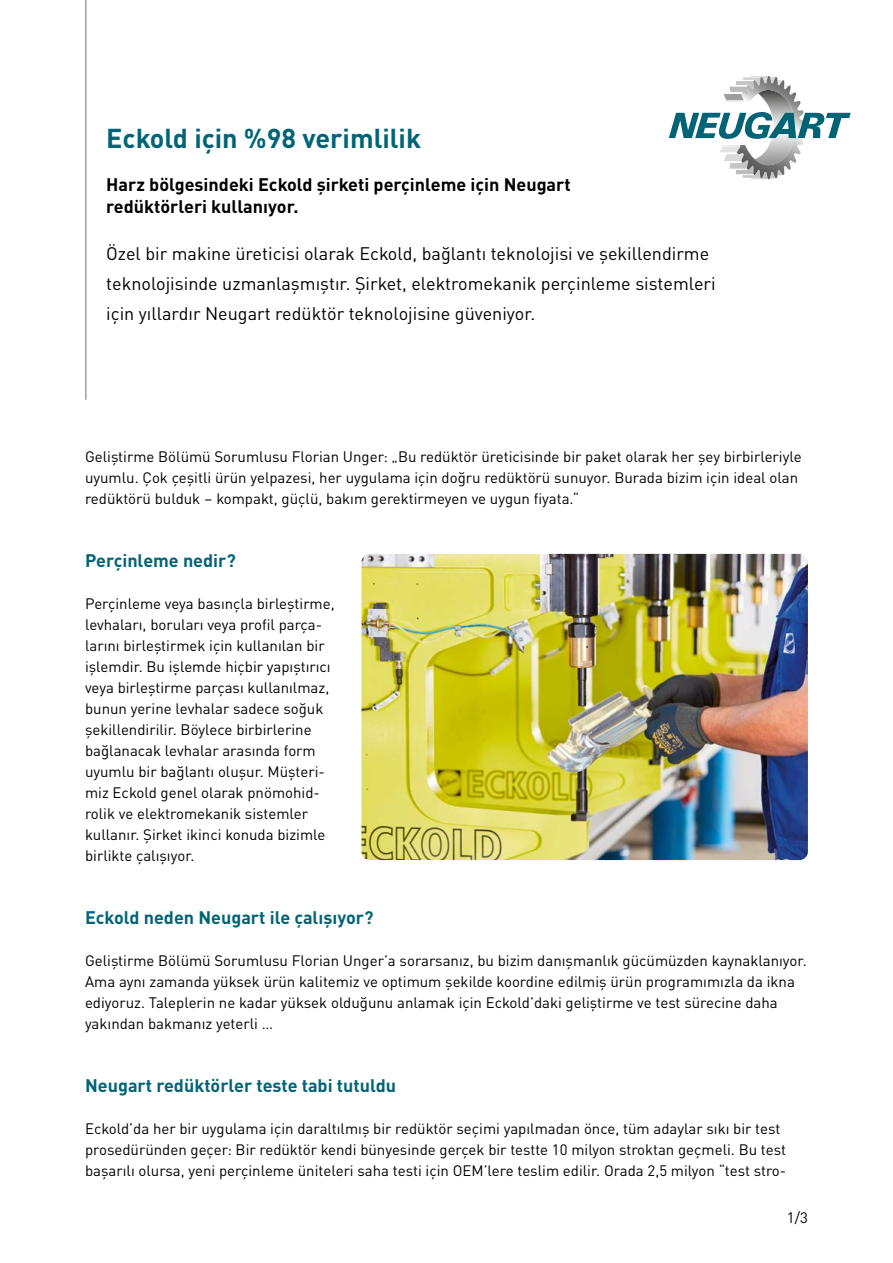
<style>
.page{position:relative;width:893px;height:1263px;background:#fff}
.page>*{position:absolute;margin:0;border:0;box-sizing:border-box;transform-origin:0 0}
.t1{font:700 27px "DIN Pro";color:#006476}
.t2{font:18px/30px "DIN Pro";color:#000}
.t3{font:700 18px "DIN Pro";color:#006476}
.t4{font:700 18px/21.6px "DIN Pro";color:#000}
.t5{font:15px/21px "DIN Pro";color:#000}
</style>
<div class="page">
<hr style="left:85px;top:0;width:2px;height:400px;background:#9d9d9c">
<img style="left:361px;top:554px;width:447px;height:306px">
<svg style="left:669px;top:76px;width:182px;height:103px"></svg>
<h1 class="t1" style="left:106px;top:117px;width:316px">Eckold için %98 verimlilik</h1>
<p class="t4" style="left:106px;top:173px;width:466px">Harz bölgesindeki Eckold şirketi perçinleme için Neugart redüktörleri kullanıyor.</p>
<p class="t2" style="left:106px;top:238px;width:611px">Özel bir makine üreticisi olarak Eckold, bağlantı teknolojisi ve şekillendirme teknolojisinde uzmanlaşmıştır. Şirket, elektromekanik perçinleme sistemleri için yıllardır Neugart redüktör teknolojisine güveniyor.</p>
<p class="t5" style="left:85px;top:445px;width:718px">Geliştirme Bölümü Sorumlusu Florian Unger: „Bu redüktör üreticisinde bir paket olarak her şey birbirleriyle uyumlu. Çok çeşitli ürün yelpazesi, her uygulama için doğru redüktörü sunuyor. Burada bizim için ideal olan redüktörü bulduk – kompakt, güçlü, bakım gerektirmeyen ve uygun fiyata.“</p>
<p class="t3" style="left:85px;top:547px;width:152px">Perçinleme nedir?</p>
<p class="t5" style="left:85px;top:592px;width:251px">Perçinleme veya basınçla birleştirme, levhaları, boruları veya profil parça&shy;larını birleştirmek için kullanılan bir işlemdir. Bu işlemde hiçbir yapıştırıcı veya birleştirme parçası kullanılmaz, bunun yerine levhalar sadece soğuk şekillendirilir. Böylece birbirlerine bağlanacak levhalar arasında form uyumlu bir bağlantı oluşur. Müşteri&shy;miz Eckold genel olarak pnömohid&shy;rolik ve elektromekanik sistemler kullanır. Şirket ikinci konuda bizimle birlikte çalışıyor.</p>
<p class="t3" style="left:85px;top:904px;width:290px">Eckold neden Neugart ile çalışıyor?</p>
<p class="t5" style="left:85px;top:949px;width:723px">Geliştirme Bölümü Sorumlusu Florian Unger’a sorarsanız, bu bizim danışmanlık gücümüzden kaynaklanıyor.<br>Ama aynı zamanda yüksek ürün kalitemiz ve optimum şekilde koordine edilmiş ürün programımızla da ikna ediyoruz. Taleplerin ne kadar yüksek olduğunu anlamak için Eckold’daki geliştirme ve test sürecine daha yakından bakmanız yeterli …</p>
<p class="t3" style="left:85px;top:1072px;width:313px">Neugart redüktörler teste tabi tutuldu</p>
<p class="t5" style="left:85px;top:1117px;width:703px">Eckold’da her bir uygulama için daraltılmış bir redüktör seçimi yapılmadan önce, tüm adaylar sıkı bir test prosedüründen geçer: Bir redüktör kendi bünyesinde gerçek bir testte 10 milyon stroktan geçmeli. Bu test başarılı olursa, yeni perçinleme üniteleri saha testi için OEM’lere teslim edilir. Orada 2,5 milyon “test stro-</p>
<p class="t5" style="left:787px;top:1206px;width:23px">1/3</p>
</div>
